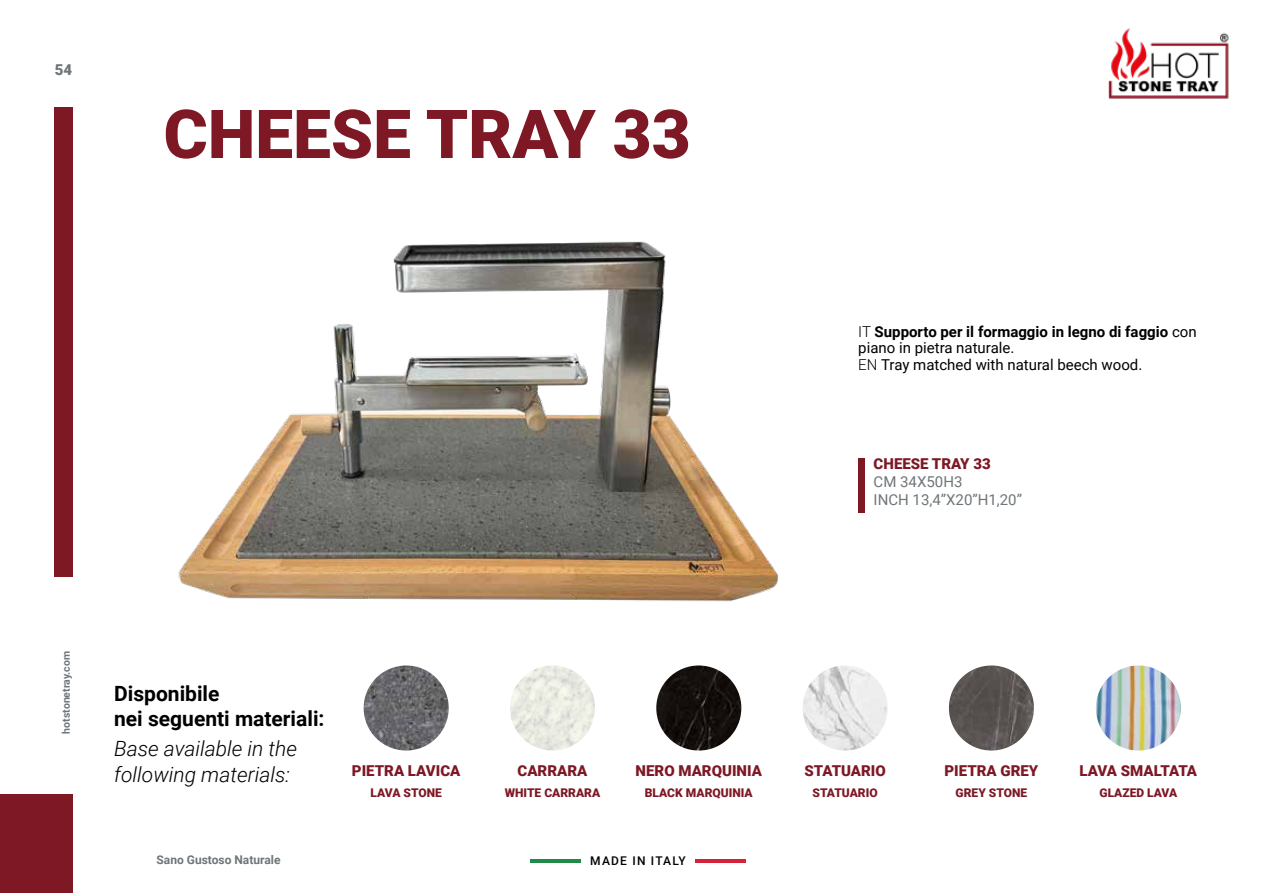
<style>
.page{position:relative;width:1276px;height:893px;background:#fff}
.page>*{position:absolute;margin:0;border:0;box-sizing:border-box;transform-origin:0 0}
.t1{font:900 67.5px "Roboto";color:#7d1824}
.t2{font:italic 300 21px/25.5px "Roboto";color:#000}
.t3{font:700 21px/25.5px "Roboto";color:#000}
.t4{font:15px/16.5px "Roboto";color:#000}
.t5{font:900 15px "Roboto";color:#7d1824}
.t6{font:15px/18px "Roboto";color:#6f7578}
.t7{font:900 15px "Roboto";letter-spacing:-.035em;color:#7d1824}
.t8{font:900 15px "Roboto";color:#6f7578}
.t9{font:900 12px "Roboto";color:#7d1824}
.t10{font:700 12px "Roboto";color:#6f7578}
.t11{font:500 12px "Roboto";letter-spacing:.1em;color:#000}
.t12{font:700 10.5px "Roboto";color:#6f7578}
.s1{font-weight:300}
.s2{font-weight:700}
</style>
<div class="page">
<div style="left:55px;top:107px;width:18px;height:470px;background:#7d1824"></div>
<hr style="left:530px;top:859px;width:50px;height:4px;background:#208b49">
<hr style="left:695px;top:859px;width:50px;height:4px;background:#d5213a">
<div style="left:0;top:794px;width:73px;height:99px;background:#7d1824"></div>
<img style="left:178px;top:241px;width:600px;height:361px">
<div style="left:858px;top:458px;width:6px;height:55px;background:#7d1824"></div>
<img style="left:1108px;top:28px;width:121px;height:71px">
<img style="left:364px;top:665px;width:85px;height:85px;border-radius:43px">
<img style="left:510px;top:665px;width:85px;height:85px;border-radius:43px">
<img style="left:656px;top:665px;width:85px;height:85px;border-radius:43px">
<img style="left:802px;top:665px;width:85px;height:85px;border-radius:43px">
<img style="left:949px;top:665px;width:85px;height:85px;border-radius:43px">
<img style="left:1096px;top:665px;width:85px;height:85px;border-radius:43px">
<p class="t8" style="left:55px;top:59px;width:19px">54</p>
<h1 class="t1" style="left:163px;top:87px;width:529px">CHEESE TRAY 33</h1>
<p class="t4" style="left:858px;top:322px;width:340px"><span class="s1">IT</span> <span class="s2">Supporto per il formaggio in legno di faggio</span> con piano in pietra naturale.<br><span class="s1">EN</span> Tray matched with natural beech wood.</p>
<p class="t5" style="left:873px;top:454px;width:119px">CHEESE TRAY 33</p>
<p class="t6" style="left:873px;top:473px;width:150px">CM 34X50H3<br>INCH 13,4”X20”H1,20”</p>
<p class="t12" style="left:59px;top:733px;width:84px;rotate:-90deg">hotstonetray.com</p>
<h2 class="t3" style="left:114px;top:680px;width:212px">Disponibile<br>nei seguenti materiali:</h2>
<h2 class="t2" style="left:114px;top:735px;width:184px">Base available in the following materials:</h2>
<p class="t5" style="left:352px;top:760px;width:110px">PIETRA LAVICA</p>
<p class="t5" style="left:517px;top:760px;width:71px">CARRARA</p>
<p class="t9" style="left:370px;top:784px;width:73px">LAVA STONE</p>
<p class="t9" style="left:505px;top:784px;width:97px">WHITE CARRARA</p>
<p class="t5" style="left:635px;top:760px;width:128px">NERO MARQUINIA</p>
<p class="t9" style="left:645px;top:784px;width:109px">BLACK MARQUINIA</p>
<p class="t9" style="left:812px;top:784px;width:67px">STATUARIO</p>
<p class="t5" style="left:804px;top:760px;width:83px">STATUARIO</p>
<p class="t5" style="left:944px;top:760px;width:95px">PIETRA GREY</p>
<p class="t9" style="left:955px;top:784px;width:73px">GREY STONE</p>
<p class="t10" style="left:156px;top:851px;width:125px">Sano Gustoso Naturale</p>
<p class="t11" style="left:590px;top:853px;width:97px">MADE IN ITALY</p>
<p class="t7" style="left:1079px;top:760px;width:119px">LAVA SMALTATA</p>
<p class="t9" style="left:1099px;top:784px;width:79px">GLAZED LAVA</p>
</div>
